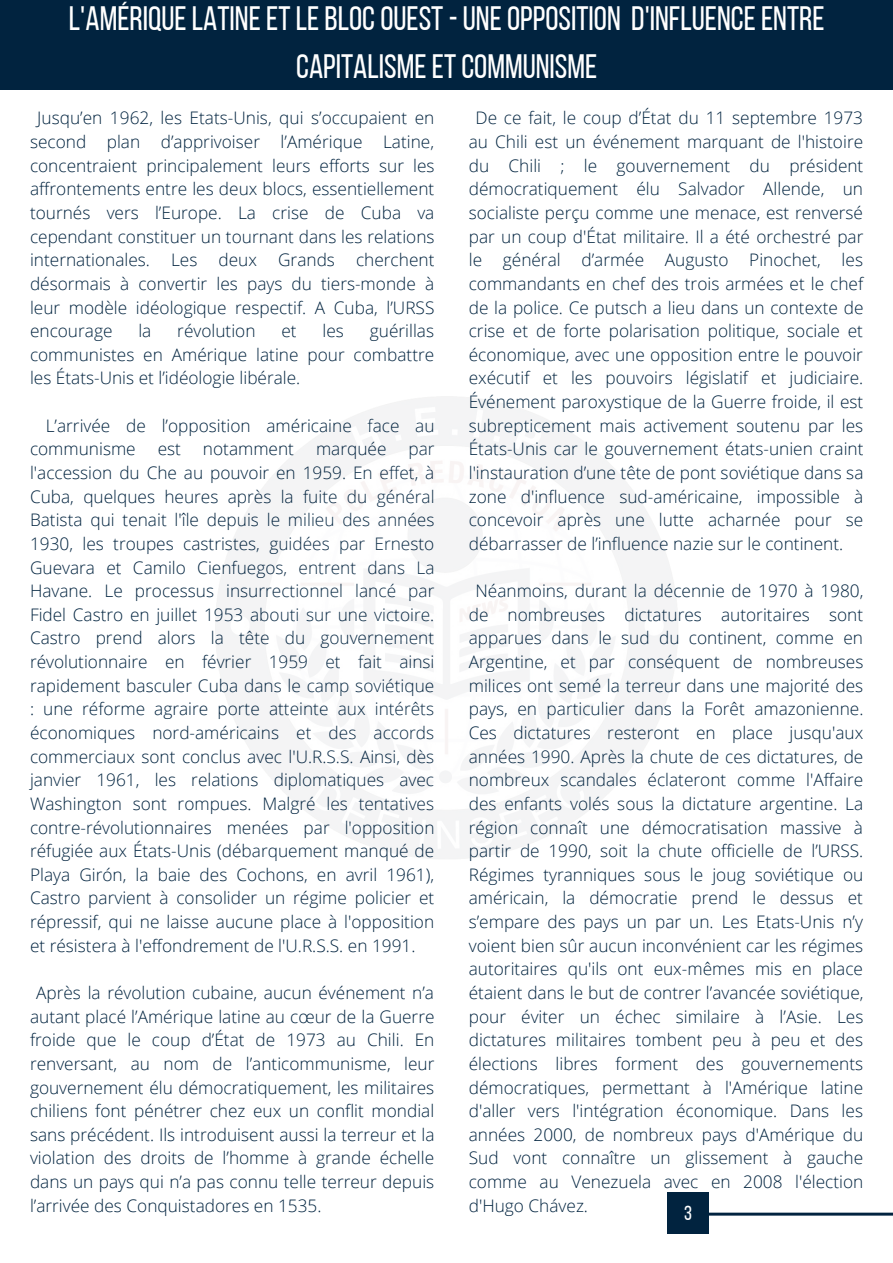
<style>
.page{position:relative;width:893px;height:1263px;background:#fff}
.page>*{position:absolute;margin:0;border:0;box-sizing:border-box;transform-origin:0 0}
.t1{font:33.75px/47.2px "Bebas Neue";color:#fff;text-align:center}
.t2{font:20.33px "Bebas Neue";color:#fff}
.t3{font:300 17.25px/23.6px "Open Sans";color:#01233f;text-align:justify}
</style>
<div class="page">
<div style="left:0;top:0;width:893px;height:89px;background:#01233f"></div>
<svg style="left:709px;top:1212px;width:184px;height:4px"></svg>
<div style="left:667px;top:1192px;width:42px;height:42px;background:#01233f"></div>
<p class="t1" style="left:69px;top:-2px;width:757px">L'AMÉRIQUELATINEETLEBLOCOUEST-UNEOPPOSITION D'INFLUENCEENTRE<br>CAPITALISMEETCOMMUNISME</p>
<p class="t3" style="left:469px;top:106px;width:396px;text-indent:7px">De ce fait, le coup d’État du 11 septembre 1973 au Chili est un événement marquant de l'histoire du Chili ; le gouvernement du président démocratiquement élu Salvador Allende, un socialiste perçu comme une menace, est renversé par un coup d'État militaire. Il a été orchestré par le général d’armée Augusto Pinochet, les commandants en chef des trois armées et le chef de la police. Ce putsch a lieu dans un contexte de crise et de forte polarisation politique, sociale et économique, avec une opposition entre le pouvoir exécutif et les pouvoirs législatif et judiciaire.<br>Événement paroxystique de la Guerre froide, il est subrepticement mais activement soutenu par les États-Unis car le gouvernement états-unien craint l'instauration d’une tête de pont soviétique dans sa zone d'influence sud-américaine, impossible à concevoir après une lutte acharnée pour se débarrasser de l’influence nazie sur le continent.</p>
<p class="t3" style="left:469px;top:579px;width:396px;text-indent:7px">Néanmoins, durant la décennie de 1970 à 1980, de nombreuses dictatures autoritaires sont apparues dans le sud du continent, comme en Argentine, et par conséquent de nombreuses milices ont semé la terreur dans une majorité des pays, en particulier dans la Forêt amazonienne.<br>Ces dictatures resteront en place jusqu'aux années 1990. Après la chute de ces dictatures, de nombreux scandales éclateront comme l'Affaire des enfants volés sous la dictature argentine. La région connaît une démocratisation massive à partir de 1990, soit la chute officielle de l’URSS.<br>Régimes tyranniques sous le joug soviétique ou américain, la démocratie prend le dessus et s’empare des pays un par un. Les Etats-Unis n’y voient bien sûr aucun inconvénient car les régimes autoritaires qu'ils ont eux-mêmes mis en place étaient dans le but de contrer l’avancée soviétique, pour éviter un échec similaire à l’Asie. Les dictatures militaires tombent peu à peu et des élections libres forment des gouvernements démocratiques, permettant à l'Amérique latine d'aller vers l'intégration économique. Dans les années 2000, de nombreux pays d'Amérique du Sud vont connaître un glissement à gauche comme au Venezuela avec en 2008 l'élection d'Hugo Chávez.</p>
<p class="t3" style="left:30px;top:106px;width:406px;text-indent:7px">Jusqu’en 1962, les Etats-Unis, qui s’occupaient en second plan d’apprivoiser l’Amérique Latine, concentraient principalement leurs efforts sur les affrontements entre les deux blocs, essentiellement tournés vers l’Europe. La crise de Cuba va cependant constituer un tournant dans les relations internationales. Les deux Grands cherchent désormais à convertir les pays du tiers-monde à leur modèle idéologique respectif. A Cuba, l’URSS encourage</p>
<p class="t3" style="left:30px;top:319px;width:406px;text-indent:340px">guérillas communistes en Amérique latine pour combattre les États-Unis et l’idéologie libérale.</p>
<p class="t3" style="left:30px;top:413px;width:406px;text-indent:16px">L’arrivée de l’opposition américaine face au communisme</p>
<p class="t3" style="left:138px;top:319px;width:15px">la</p>
<p class="t3" style="left:177px;top:319px;width:80px">révolution</p>
<p class="t3" style="left:281px;top:319px;width:17px">et</p>
<p class="t3" style="left:322px;top:319px;width:23px">les</p>
<p class="t3" style="left:158px;top:437px;width:25px">est</p>
<p class="t3" style="left:203px;top:437px;width:93px">notamment</p>
<p class="t3" style="left:316px;top:437px;width:72px">marquée</p>
<p class="t3" style="left:30px;top:437px;width:406px;text-indent:378px">par l'accession du Che au pouvoir en 1959. En effet, à Cuba, quelques heures après la fuite du général Batista qui tenait l'île depuis le milieu des années 1930, les troupes castristes, guidées par Ernesto Guevara et Camilo Cienfuegos, entrent dans La Havane. Le processus insurrectionnel lancé par Fidel Castro en juillet 1953 abouti sur une victoire.<br>Castro prend alors la tête du gouvernement révolutionnaire en février 1959 et fait ainsi rapidement basculer Cuba dans le camp soviétique : une réforme agraire porte atteinte aux intérêts économiques nord-américains et des accords commerciaux sont conclus avec l'U.R.S.S. Ainsi, dès janvier 1961, les relations diplomatiques avec Washington sont rompues. Malgré les tentatives contre-révolutionnaires menées par l'opposition réfugiée aux États-Unis (débarquement manqué de Playa Girón, la baie des Cochons, en avril 1961), Castro parvient à consolider un régime policier et répressif, qui ne laisse aucune place à l'opposition et résistera à l'effondrement de l'U.R.S.S. en 1991.</p>
<p class="t3" style="left:30px;top:980px;width:406px;text-indent:6px">Après la révolution cubaine, aucun événement n’a autant placé l’Amérique latine au cœur de la Guerre froide que le coup d’État de 1973 au Chili. En renversant, au nom de l’anticommunisme, leur gouvernement élu démocratiquement, les militaires chiliens font pénétrer chez eux un conflit mondial sans précédent. Ils introduisent aussi la terreur et la violation des droits de l’homme à grande échelle dans un pays qui n’a pas connu telle terreur depuis l’arrivée des Conquistadores en 1535.</p>
<p class="t2" style="left:684px;top:1204px;width:9px">3</p>
</div>
